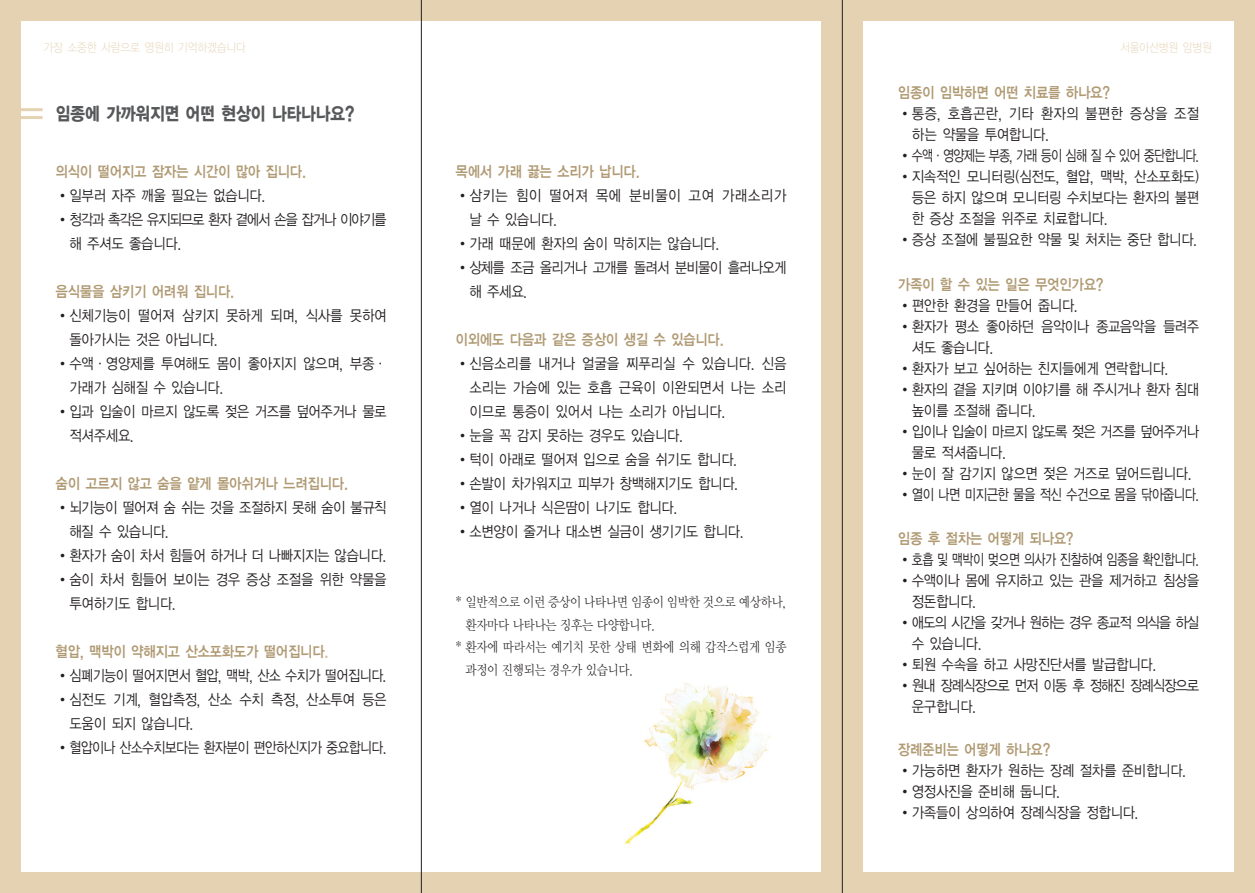
<style>
.page{position:relative;width:1255px;height:893px;background:#fff}
.page>*{position:absolute;margin:0;border:0;box-sizing:border-box;transform-origin:0 0}
.t1{font:18px "YGO16";letter-spacing:-.08em;color:#57585a;scale:.88 1}
.t2{font:15px/24px "YGO12";letter-spacing:-.08em;color:#231f20}
.t3{font:15px/21px "YGO12";letter-spacing:-.1em;color:#231f20}
.t4{font:15px "YGO14";letter-spacing:-.08em;color:#b09a73;scale:.88 1}
.t5{font:15px/21px "YGO12";letter-spacing:-.14em;color:#231f20}
.t6{font:15px/24px "YGO12";letter-spacing:-.12em;color:#231f20}
.t7{font:15px/24px "YGO12";letter-spacing:-.04em;color:#231f20}
.t8{font:15px "YGO12";letter-spacing:-.11em;color:#231f20}
.t9{font:13.5px/22.5px "Y Mj O12";letter-spacing:-.08em;color:#231f20;scale:.88 1}
.t10{font:12px "YGO11";letter-spacing:-.08em;color:#e4d2b3;scale:.88 1}
.s1{color:#d5b98a}
</style>
<div class="page">
<div style="left:0;top:0;width:1254px;height:893px;background:#e4d2b3"></div>
<div style="left:21px;top:21px;width:800px;height:851px;background:#fff"></div>
<div style="left:863px;top:21px;width:370px;height:851px;background:#fff"></div>
<hr style="left:421px;top:0;width:1px;height:893px;background:#231f20">
<hr style="left:842px;top:0;width:1px;height:893px;background:#231f20">
<hr style="left:12px;top:108px;width:31px;height:3px;background:#e4d2b3">
<hr style="left:12px;top:116px;width:31px;height:3px;background:#e4d2b3">
<img style="left:624px;top:683px;width:146px;height:162px">
<p class="t10" style="left:43px;top:39px;width:232px">가장 소중한 사람으로 영원히 기억하겠습니다</p>
<p class="t10" style="left:1119px;top:39px;width:107px">서울아산병원 암병원</p>
<p class="t1" style="left:55px;top:102px;width:342px">임종에 가까워지면 어떤 현상이 나타나나요?</p>
<p class="t4" style="left:55px;top:162px;width:287px">의식이 떨어지고 잠자는 시간이 많아 집니다.</p>
<p class="t2" style="left:55px;top:183px;width:212px">•일부러 자주 깨울 필요는 없습니다.</p>
<p class="t5" style="left:69px;top:207px;width:319px;line-height:24px;text-indent:-14px">•청각과 촉각은 유지되므로 환자 곁에서 손을 잡거나 이야기를 해 주셔도 좋습니다.</p>
<p class="t4" style="left:55px;top:282px;width:205px">음식물을 삼키기 어려워 집니다.</p>
<p class="t2" style="left:69px;top:303px;width:319px;text-indent:-14px">•신체기능이 떨어져 삼키지 못하게 되며, 식사를 못하여 돌아가시는 것은 아닙니다.</p>
<p class="t2" style="left:69px;top:351px;width:319px;text-indent:-14px">•수액·영양제를 투여해도 몸이 좋아지지 않으며, 부종· 가래가 심해질 수 있습니다.</p>
<p class="t3" style="left:69px;top:399px;width:319px;line-height:24px;text-indent:-14px">•입과 입술이 마르지 않도록 젖은 거즈를 덮어주거나 물로 적셔주세요.</p>
<p class="t4" style="left:55px;top:474px;width:335px">숨이 고르지 않고 숨을 얕게 몰아쉬거나 느려집니다.</p>
<p class="t3" style="left:69px;top:495px;width:319px;line-height:24px;text-indent:-14px">•뇌기능이 떨어져 숨 쉬는 것을 조절하지 못해 숨이 불규칙 해질 수 있습니다.</p>
<p class="t2" style="left:55px;top:543px;width:333px">•환자가 숨이 차서 힘들어 하거나 더 나빠지지는 않습니다.</p>
<p class="t2" style="left:69px;top:567px;width:319px;text-indent:-14px">•숨이 차서 힘들어 보이는 경우 증상 조절을 위한 약물을 투여하기도 합니다.</p>
<p class="t4" style="left:55px;top:642px;width:312px">혈압, 맥박이 약해지고 산소포화도가 떨어집니다<span class="s1">.</span></p>
<p class="t3" style="left:55px;top:665px;width:333px">•심폐기능이 떨어지면서 혈압, 맥박, 산소 수치가 떨어집니다.</p>
<p class="t2" style="left:69px;top:687px;width:319px;text-indent:-14px">•심전도 기계, 혈압측정, 산소 수치 측정, 산소투여 등은 도움이 되지 않습니다.</p>
<p class="t8" style="left:55px;top:738px;width:333px">•혈압이나 산소수치보다는 환자분이 편안하신지가 중요합니다.</p>
<p class="t4" style="left:455px;top:162px;width:212px">목에서 가래 끓는 소리가 납니다.</p>
<p class="t7" style="left:469px;top:183px;width:319px;text-indent:-14px">•삼키는 힘이 떨어져 목에 분비물이 고여 가래소리가 날 수 있습니다.</p>
<p class="t2" style="left:455px;top:231px;width:266px">•가래 때문에 환자의 숨이 막히지는 않습니다.</p>
<p class="t6" style="left:469px;top:255px;width:319px;text-indent:-14px">•상체를 조금 올리거나 고개를 돌려서 분비물이 흘러나오게 해 주세요.</p>
<p class="t4" style="left:455px;top:330px;width:307px">이외에도 다음과 같은 증상이 생길 수 있습니다.</p>
<p class="t2" style="left:469px;top:351px;width:319px;text-align:justify;text-indent:-14px">•신음소리를 내거나 얼굴을 찌푸리실 수 있습니다. 신음 소리는 가슴에 있는 호흡 근육이 이완되면서 나는 소리 이므로 통증이 있어서 나는 소리가 아닙니다.</p>
<p class="t2" style="left:455px;top:423px;width:230px">•눈을 꼭 감지 못하는 경우도 있습니다.</p>
<p class="t2" style="left:455px;top:447px;width:284px">•턱이 아래로 떨어져 입으로 숨을 쉬기도 합니다.</p>
<p class="t2" style="left:455px;top:471px;width:285px">•손발이 차가워지고 피부가 창백해지기도 합니다.</p>
<p class="t2" style="left:455px;top:495px;width:224px">•열이 나거나 식은땀이 나기도 합니다.</p>
<p class="t2" style="left:455px;top:519px;width:291px">•소변양이 줄거나 대소변 실금이 생기기도 합니다.</p>
<p class="t9" style="left:465px;top:591px;width:367px;text-indent:-10px">* 일반적으로 이런 증상이 나타나면 임종이 임박한 것으로 예상하나, 환자마다 나타나는 징후는 다양합니다.</p>
<p class="t9" style="left:465px;top:636px;width:367px;text-indent:-10px">* 환자에 따라서는 예기치 못한 상태 변화에 의해 갑작스럽게 임종 과정이 진행되는 경우가 있습니다.</p>
<p class="t4" style="left:897px;top:83px;width:243px">임종이 임박하면 어떤 치료를 하나요?</p>
<p class="t7" style="left:911px;top:103px;width:290px;line-height:21px;text-indent:-14px">•통증, 호흡곤란, 기타 환자의 불편한 증상을 조절 하는 약물을 투여합니다.</p>
<p class="t6" style="left:897px;top:144px;width:303px">•수액·영양제는 부종, 가래 등이 심해 질 수 있어 중단합니다.</p>
<p class="t2" style="left:911px;top:166px;width:290px;line-height:21px;text-align:justify;text-indent:-14px">•지속적인 모니터링(심전도, 혈압, 맥박, 산소포화도) 등은 하지 않으며 모니터링 수치보다는 환자의 불편 한 증상 조절을 위주로 치료합니다.</p>
<p class="t2" style="left:897px;top:228px;width:302px">•증상 조절에 불필요한 약물 및 처치는 중단 합니다.</p>
<p class="t4" style="left:897px;top:275px;width:236px">가족이 할 수 있는 일은 무엇인가요?</p>
<p class="t2" style="left:897px;top:294px;width:182px">•편안한 환경을 만들어 줍니다.</p>
<p class="t3" style="left:911px;top:316px;width:290px;text-indent:-14px">•환자가 평소 좋아하던 음악이나 종교음악을 들려주 셔도 좋습니다.</p>
<p class="t2" style="left:897px;top:357px;width:273px">•환자가 보고 싶어하는 친지들에게 연락합니다.</p>
<p class="t3" style="left:911px;top:379px;width:290px;text-indent:-14px">•환자의 곁을 지키며 이야기를 해 주시거나 환자 침대 높이를 조절해 줍니다.</p>
<p class="t6" style="left:911px;top:421px;width:290px;line-height:21px;text-indent:-14px">•입이나 입술이 마르지 않도록 젖은 거즈를 덮어주거나 물로 적셔줍니다.</p>
<p class="t2" style="left:897px;top:462px;width:296px">•눈이 잘 감기지 않으면 젖은 거즈로 덮어드립니다.</p>
<p class="t3" style="left:897px;top:484px;width:303px">•열이 나면 미지근한 물을 적신 수건으로 몸을 닦아줍니다.</p>
<p class="t4" style="left:897px;top:529px;width:202px">임종 후 절차는 어떻게 되나요?</p>
<p class="t3" style="left:897px;top:549px;width:303px">•호흡 및 맥박이 멎으면 의사가 진찰하여 임종을 확인합니다.</p>
<p class="t3" style="left:911px;top:570px;width:290px;text-indent:-14px">•수액이나 몸에 유지하고 있는 관을 제거하고 침상을 정돈합니다.</p>
<p class="t5" style="left:911px;top:612px;width:290px;text-indent:-14px">•애도의 시간을 갖거나 원하는 경우 종교적 의식을 하실 수 있습니다.</p>
<p class="t2" style="left:897px;top:652px;width:261px">•퇴원 수속을 하고 사망진단서를 발급합니다.</p>
<p class="t5" style="left:911px;top:675px;width:290px;text-indent:-14px">•원내 장례식장으로 먼저 이동 후 정해진 장례식장으로 운구합니다.</p>
<p class="t4" style="left:897px;top:740px;width:176px">장례준비는 어떻게 하나요?</p>
<p class="t2" style="left:897px;top:759px;width:291px">•가능하면 환자가 원하는 장례 절차를 준비합니다.</p>
<p class="t2" style="left:897px;top:780px;width:165px">•영정사진을 준비해 둡니다.</p>
<p class="t2" style="left:897px;top:801px;width:243px">•가족들이 상의하여 장례식장을 정합니다.</p>
</div>
